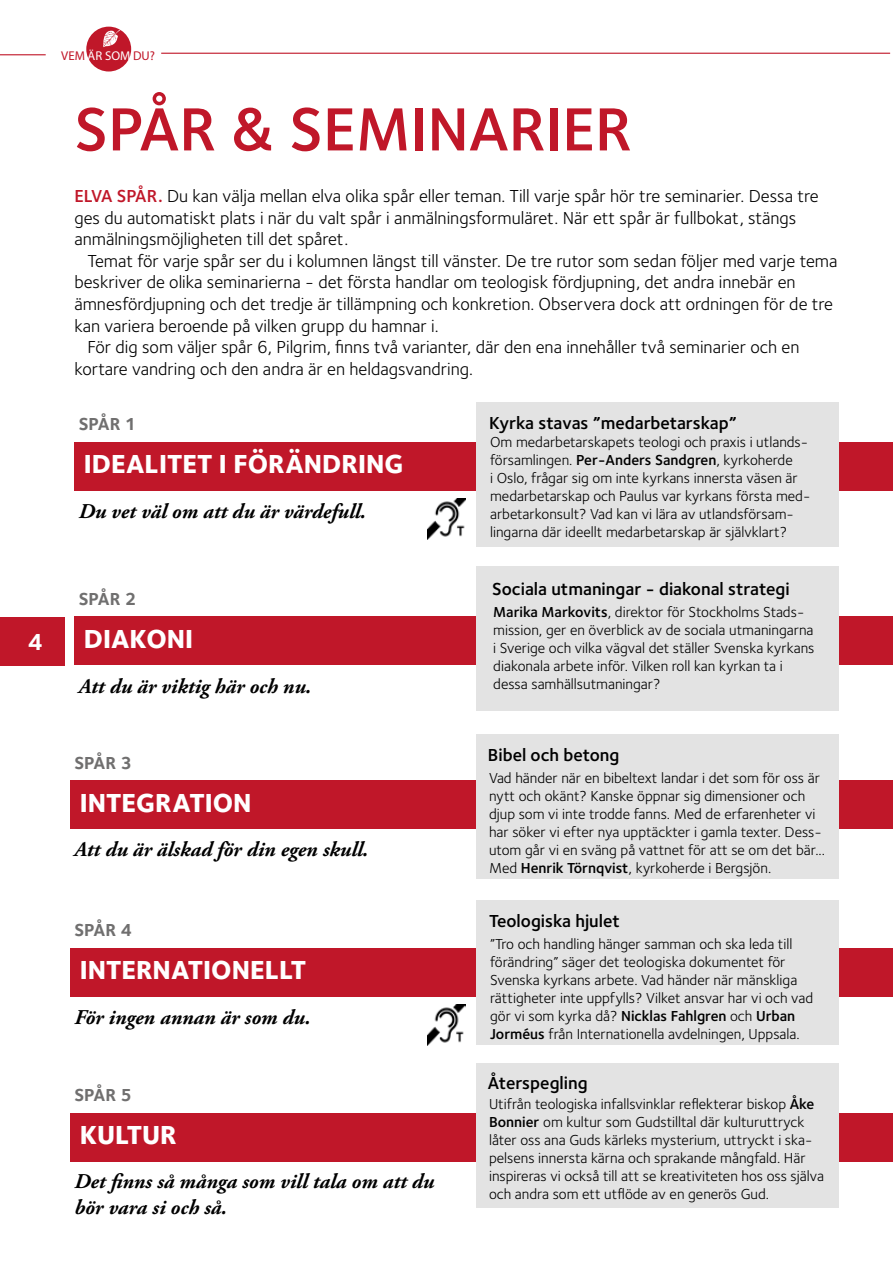
<style>
.page{position:relative;width:893px;height:1263px;background:#fff}
.page>*{position:absolute;margin:0;border:0;box-sizing:border-box;transform-origin:0 0}
.t1{font:600 63px "Foundry Sterling";color:#c01729}
.t2{font:800 27px "Foundry Sterling";color:#fff}
.t3{font:700 24px "Foundry Sterling";color:#fff}
.t4{font:italic 700 21px/25.2px "Adobe Garamond Pro";color:#000}
.t5{font:18px/21.6px "Foundry Sterling";color:#000}
.t6{font:600 18px "Foundry Sterling";color:#000}
.t7{font:700 18px "Foundry Sterling";color:#706f6f}
.t8{font:15px/18px "Foundry Sterling";color:#000}
.t9{font:12.75px "Myriad Pro";color:#c01729}
.s1{color:#fff}
.s2{font-weight:600;color:#c01729}
.s3{font-weight:600}
</style>
<div class="page">
<div style="left:0;top:617px;width:65px;height:48px;background:#c01729"></div>
<hr style="left:161px;top:53px;width:729px;height:1px;background:#c01729">
<hr style="left:0;top:54px;width:46px;height:1px;background:#c01729">
<div style="left:86px;top:27px;width:45px;height:45px;background:#c01729;border-radius:50%"></div>
<svg style="left:103px;top:29px;width:18px;height:18px"></svg>
<div style="left:70px;top:780px;width:823px;height:49px;background:#c01729"></div>
<div style="left:70px;top:948px;width:823px;height:48px;background:#c01729"></div>
<div style="left:70px;top:1113px;width:823px;height:48px;background:#c01729"></div>
<div style="left:74px;top:616px;width:819px;height:49px;background:#c01729"></div>
<div style="left:74px;top:442px;width:819px;height:49px;background:#c01729"></div>
<div style="left:476px;top:402px;width:363px;height:144px;background:#e3e3e3"></div>
<div style="left:476px;top:567px;width:363px;height:144px;background:#e3e3e3"></div>
<div style="left:476px;top:735px;width:363px;height:144px;background:#e3e3e3"></div>
<div style="left:476px;top:900px;width:363px;height:145px;background:#e3e3e3"></div>
<div style="left:476px;top:1063px;width:363px;height:145px;background:#e3e3e3"></div>
<img style="left:428px;top:499px;width:38px;height:40px">
<img style="left:427px;top:1005px;width:38px;height:40px">
<h3 class="t3" style="left:28px;top:625px;width:17px">4</h3>
<p class="t9" style="left:61px;top:48px;width:95px">VEM <span class="s1">ÄR SOM</span> DU?</p>
<h1 class="t1" style="left:74px;top:85px;width:559px">SPÅR &amp; SEMINARIER</h1>
<p class="t5" style="left:74px;top:185px;width:746px"><span class="s2">ELVA SPÅR.</span> Du kan välja mellan elva olika spår eller teman. Till varje spår hör tre seminarier. Dessa tre ges du automatiskt plats i när du valt spår i anmälningsformuläret. När ett spår är fullbokat, stängs anmälningsmöjligheten till det spåret.</p>
<p class="t5" style="left:87px;top:249px;width:752px">Temat för varje spår ser du i kolumnen längst till vänster. De tre rutor som sedan följer med varje tema</p>
<p class="t5" style="left:74px;top:271px;width:723px">beskriver de olika seminarierna - det första handlar om teologisk fördjupning, det andra innebär en</p>
<p class="t5" style="left:74px;top:293px;width:760px">ämnesfördjupning och det tredje är tillämpning och konkretion. Observera dock att ordningen för de tre</p>
<p class="t5" style="left:74px;top:314px;width:366px">kan variera beroende på vilken grupp du hamnar i.</p>
<p class="t5" style="left:87px;top:336px;width:714px">För dig som väljer spår 6, Pilgrim, finns två varianter, där den ena innehåller två seminarier och en</p>
<p class="t5" style="left:74px;top:357px;width:400px">kortare vandring och den andra är en heldagsvandring.</p>
<p class="t6" style="left:489px;top:411px;width:249px">Kyrka stavas ”medarbetarskap”</p>
<p class="t8" style="left:490px;top:433px;width:322px">Om medarbetarskapets teologi och praxis i utlands&shy;församlingen. <span class="s3">Per-Anders Sandgren</span>, kyrkoherde<br>i Oslo, frågar sig om inte kyrkans innersta väsen är medarbetarskap och Paulus var kyrkans första med&shy;arbetarkonsult? Vad kan vi lära av utlandsförsam&shy;lingarna där ideellt medarbetarskap är självklart?</p>
<p class="t7" style="left:79px;top:412px;width:59px">SPÅR 1</p>
<h2 class="t2" style="left:84px;top:445px;width:321px">IDEALITET I FÖRÄNDRING</h2>
<h3 class="t4" style="left:79px;top:499px;width:289px">Du vet väl om att du är värdefull.</h3>
<p class="t7" style="left:79px;top:586px;width:59px">SPÅR 2</p>
<h2 class="t2" style="left:84px;top:620px;width:111px">DIAKONI</h2>
<h3 class="t4" style="left:79px;top:674px;width:234px">Att du är viktig här och nu.</h3>
<p class="t6" style="left:492px;top:576px;width:299px">Sociala utmaningar - diakonal strategi</p>
<p class="t8" style="left:493px;top:602px;width:323px"><span class="s3">Marika Markovits</span>, direktor för Stockholms Stads&shy;mission, ger en överblick av de sociala utmaningarna i Sverige och vilka vägval det ställer Svenska kyrkans diakonala arbete inför. Vilken roll kan kyrkan ta i dessa samhällsutmaningar?</p>
<p class="t7" style="left:74px;top:750px;width:59px">SPÅR 3</p>
<h2 class="t2" style="left:80px;top:783px;width:173px">INTEGRATION</h2>
<h3 class="t4" style="left:74px;top:837px;width:295px">Att du är älskad för din egen skull.</h3>
<p class="t7" style="left:74px;top:917px;width:59px">SPÅR 4</p>
<h2 class="t2" style="left:80px;top:951px;width:228px">INTERNATIONELLT</h2>
<h3 class="t4" style="left:74px;top:1005px;width:238px">För ingen annan är som du.</h3>
<p class="t7" style="left:74px;top:1082px;width:59px">SPÅR 5</p>
<h2 class="t2" style="left:80px;top:1116px;width:99px">KULTUR</h2>
<h3 class="t4" style="left:74px;top:1170px;width:361px">Det finns så många som vill tala om att du bör vara si och så.</h3>
<p class="t6" style="left:488px;top:742px;width:133px">Bibel och betong</p>
<p class="t8" style="left:489px;top:769px;width:338px">Vad händer när en bibeltext landar i det som för oss är nytt och okänt? Kanske öppnar sig dimensioner och djup som vi inte trodde fanns. Med de erfarenheter vi har söker vi efter nya upptäckter i gamla texter. Dess&shy;utom går vi en sväng på vattnet för att se om det bär...<br>Med <span class="s3">Henrik Törnqvist</span>, kyrkoherde i Bergsjön.</p>
<p class="t6" style="left:489px;top:908px;width:132px">Teologiska hjulet</p>
<p class="t8" style="left:490px;top:935px;width:325px">”Tro och handling hänger samman och ska leda till förändring” säger det teologiska dokumentet för Svenska kyrkans arbete. Vad händer när mänskliga rättigheter inte uppfylls? Vilket ansvar har vi och vad gör vi som kyrka då? <span class="s3">Nicklas Fahlgren</span> och <span class="s3">Urban Jorméus</span> från Internationella avdelningen, Uppsala.</p>
<p class="t6" style="left:488px;top:1070px;width:101px">Återspegling</p>
<p class="t8" style="left:489px;top:1095px;width:337px">Utifrån teologiska infallsvinklar reflekterar biskop <span class="s3">Åke Bonnier</span> om kultur som Gudstilltal där kulturuttryck låter oss ana Guds kärleks mysterium, uttryckt i ska&shy;pelsens innersta kärna och sprakande mångfald. Här inspireras vi också till att se kreativiteten hos oss själva och andra som ett utflöde av en generös Gud.</p>
</div>
